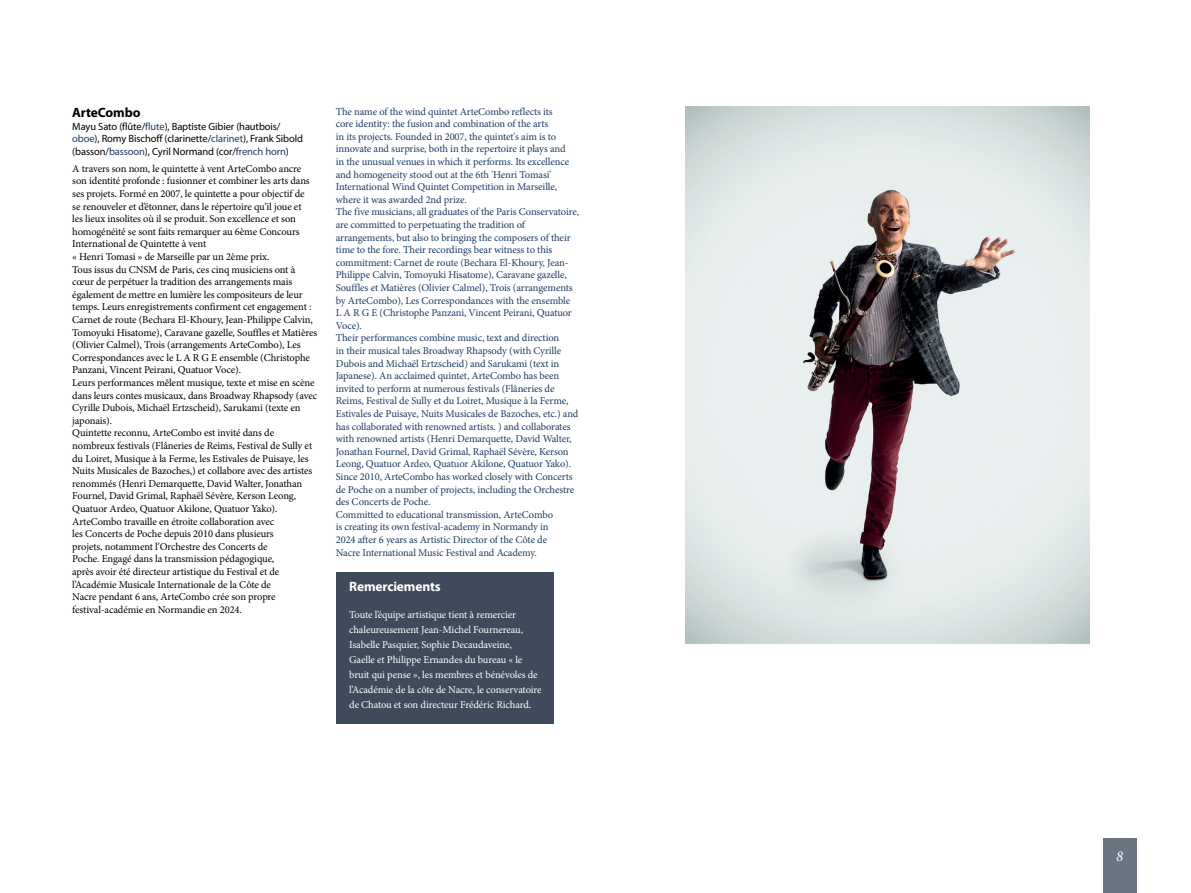
<style>
.page{position:relative;width:1191px;height:893px;background:#fff}
.page>*{position:absolute;margin:0;border:0;box-sizing:border-box;transform-origin:0 0}
.t1{font:italic 15px "Minion Pro";color:#fff}
.t2{font:700 13.5px "Myriad Pro";letter-spacing:-.01em;color:#fff}
.t3{font:700 13.5px "Myriad Pro";letter-spacing:-.01em;color:#000001}
.t4{font:10.5px/12.6px "Minion Pro";letter-spacing:-.01em;color:#1d3b63}
.t5{font:10.5px/12.6px "Minion Pro";letter-spacing:-.01em;color:#000001}
.t6{font:10.5px/15px "Minion Pro";letter-spacing:-.01em;color:#fff}
.t7{font:10.5px/12.6px "Myriad Pro";letter-spacing:-.01em;color:#000001}
.s1{color:#1d3b63}
.s2{font-weight:700;font-size:9px}
</style>
<div class="page">
<div style="left:1103px;top:838px;width:33px;height:55px;background:#6b7481"></div>
<div style="left:337px;top:572px;width:217px;height:151px;background:#3f4a5a"></div>
<img style="left:686px;top:107px;width:403px;height:537px">
<p class="t3" style="left:72px;top:104px;width:70px">ArteCombo</p>
<p class="t7" style="left:72px;top:120px;width:232px">Mayu Sato (flûte/<span class="s1">flute</span>), Baptiste Gibier (hautbois/ <span class="s1">oboe</span>), Romy Bischoff (clarinette/<span class="s1">clarinet</span>), Frank Sibold (basson/<span class="s1">bassoon</span>), Cyril Normand (cor/<span class="s1">french horn</span>)</p>
<p class="t5" style="left:72px;top:162px;width:246px">A travers son nom, le quintette à vent ArteCombo ancre son identité profonde : fusionner et combiner les arts dans ses projets. Formé en 2007, le quintette a pour objectif de<br>se renouveler et d’étonner, dans le répertoire qu’il joue et<br>les lieux insolites où il se produit. Son excellence et son homogénéité se sont faits remarquer au 6ème Concours International de Quintette à vent<br>« Henri Tomasi » de Marseille par un 2ème prix.<br>Tous issus du CNSM de Paris, ces cinq musiciens ont à cœur de perpétuer la tradition des arrangements mais également de mettre en lumière les compositeurs de leur temps. Leurs enregistrements confirment cet engagement :<br>Carnet de route (Bechara El-Khoury, Jean-Philippe Calvin, Tomoyuki Hisatome), Caravane gazelle, Souffles et Matières (Olivier Calmel), Trois (arrangements ArteCombo), Les Correspondances avec le L A R G E ensemble (Christophe Panzani, Vincent Peirani, Quatuor Voce).<br>Leurs performances mêlent musique, texte et mise en scène dans leurs contes musicaux, dans Broadway Rhapsody (avec Cyrille Dubois, Michaël Ertzscheid), Sarukami (texte en japonais).<br>Quintette reconnu, ArteCombo est invité dans de nombreux festivals (Flâneries de Reims, Festival de Sully et du Loiret, Musique à la Ferme, les Estivales de Puisaye, les Nuits Musicales de Bazoches,) et collabore avec des artistes renommés (Henri Demarquette, David Walter, Jonathan Fournel, David Grimal, Raphaël Sévère, Kerson Leong, Quatuor Ardeo, Quatuor Akilone, Quatuor Yako).<br>ArteCombo travaille en étroite collaboration avec<br>les Concerts de Poche depuis 2010 dans plusieurs<br>projets, notamment l’Orchestre des Concerts de<br>Poche. Engagé dans la transmission pédagogique,<br>après avoir été directeur artistique du Festival et de l’Académie Musicale Internationale de la Côte de<br>Nacre pendant 6 ans, ArteCombo crée son propre festival-académie en Normandie en 2024.</p>
<p class="t4" style="left:336px;top:105px;width:245px">The name of the wind quintet ArteCombo reflects its<br>core identity: the fusion and combination of the arts<br>in its projects. Founded in 2007, the quintet's aim is to innovate and surprise, both in the repertoire it plays and<br>in the unusual venues in which it performs. Its excellence and homogeneity stood out at the 6th 'Henri Tomasi' International Wind Quintet Competition in Marseille, where it was awarded 2nd prize.<br>The five musicians, all graduates of the Paris Conservatoire, are committed to perpetuating the tradition of arrangements, but also to bringing the composers of their time to the fore. Their recordings bear witness to this commitment: Carnet de route (Bechara El-Khoury, Jean-Philippe Calvin, Tomoyuki Hisatome), Caravane gazelle, Souffles et Matières (Olivier Calmel), Trois (arrangements by ArteCombo), Les Correspondances with the ensemble<br>L A R G E (Christophe Panzani, Vincent Peirani, Quatuor Voce).<br>Their performances combine music, text and direction<br>in their musical tales Broadway Rhapsody (with Cyrille Dubois and Michaël Ertzscheid) and Sarukami (text in Japanese). An acclaimed quintet, ArteCombo has been invited to perform at numerous festivals (Flâneries de Reims, Festival de Sully et du Loiret, Musique à la Ferme, Estivales de Puisaye, Nuits Musicales de Bazoches, etc.) and has collaborated with renowned artists. ) and collaborates with renowned artists (Henri Demarquette, David Walter, Jonathan Fournel, David Grimal, Raphaël Sévère, Kerson Leong, Quatuor Ardeo, Quatuor Akilone, Quatuor Yako).<br>Since 2010, ArteCombo has worked closely with Concerts de Poche on a number of projects, including the Orchestre des Concerts de Poche.<br>Committed to educational transmission, ArteCombo<br>is creating its own festival-academy in Normandy in<br>2024 after 6 years as Artistic Director of the Côte de<br>Nacre International Music Festival and Academy.</p>
<p class="t2" style="left:349px;top:577px;width:93px">Remerciements</p>
<p class="t6" style="left:349px;top:607px;width:194px">Toute l’équipe artistique tient à remercier chaleureusement Jean-Michel Fournereau, Isabelle Pasquier, Sophie Decaudaveine,<br>Gaelle et Philippe Ernandes du bureau « le bruit qui pense », les membres et bénévoles de l’Académie de la côte de Nacre, le conservatoire de Chatou et son directeur Frédéric Richard<span class="s2">.</span></p>
<h1 class="t1" style="left:1116px;top:846px;width:9px">8</h1>
</div>
